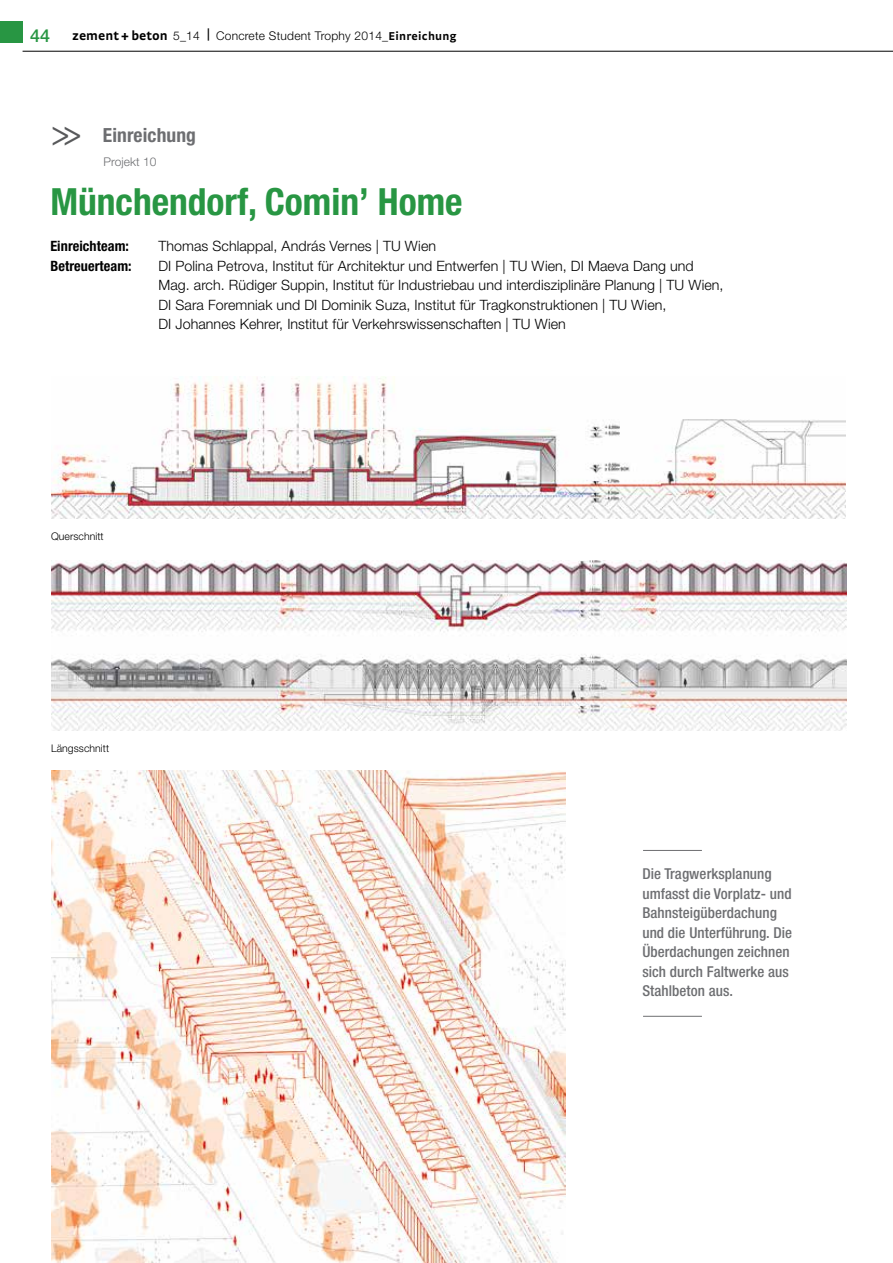
<style>
.page{position:relative;width:893px;height:1263px;background:#fff}
.page>*{position:absolute;margin:0;border:0;box-sizing:border-box;transform-origin:0 0}
.t1{font:700 condensed 37.5px "Helvetica Neue LT";color:#289643}
.t2{font:36px "Helvetica Neue LT";color:#58595b;scale:.83 1}
.t3{font:700 condensed 19.5px "Helvetica Neue LT";letter-spacing:.005em;color:#6d6e71}
.t4{font:500 condensed 15px/19.5px "Helvetica Neue LT";letter-spacing:.005em;color:#6d6e71}
.t5{font:300 14.25px/19.5px "Helvetica Neue LT";letter-spacing:.005em;color:#000}
.t6{font:700 condensed 14.25px "Helvetica Neue LT";letter-spacing:.005em;color:#000}
.t7{font:300 12px "Helvetica Neue LT";letter-spacing:.02em;color:#000}
.t8{font:300 12px "Helvetica Neue LT";letter-spacing:.005em;color:#6d6e71}
.t9{font:300 10.5px "Helvetica Neue LT";letter-spacing:.005em;color:#000}
.s1{font-weight:500;font-size:18px;color:#289643}
.s2{font-family:"Strada";font-weight:700;font-size:13.5px}
.s3{font-family:"Strada";font-weight:700}
</style>
<div class="page">
<div style="left:0;top:21px;width:23px;height:22px;background:#289643"></div>
<hr style="left:23px;top:51px;width:870px;height:1px;background:#000">
<hr style="left:643px;top:850px;width:59px;height:1px;background:#6d6e71">
<hr style="left:643px;top:1016px;width:59px;height:1px;background:#6d6e71">
<img style="left:51px;top:560px;width:795px;height:170px">
<img style="left:51px;top:376px;width:794px;height:142px">
<img style="left:52px;top:770px;width:514px;height:493px">
<p class="t7" style="left:30px;top:28px;width:428px"><span class="s1">44</span> <span class="s2">zement + beton</span> 5_14 <sup>|</sup> Concrete Student Trophy 2014_<span class="s3">Einreichung</span></p>
<h2 class="t2" style="left:81px;top:161px;width:38px;rotate:-180deg">&lt;&lt;</h2>
<h3 class="t3" style="left:103px;top:124px;width:95px">Einreichung</h3>
<p class="t8" style="left:103px;top:154px;width:55px">Projekt 10</p>
<h1 class="t1" style="left:50px;top:179px;width:414px">Münchendorf, Comin’ Home</h1>
<p class="t6" style="left:50px;top:238px;width:80px">Einreichteam:</p>
<p class="t5" style="left:158px;top:236px;width:279px">Thomas Schlappal, András Vernes | TU Wien</p>
<p class="t6" style="left:50px;top:257px;width:83px">Betreuerteam:</p>
<p class="t5" style="left:158px;top:256px;width:567px">DI Polina Petrova, Institut für Architektur und Entwerfen | TU Wien, DI Maeva Dang und Mag. arch. Rüdiger Suppin, Institut für Industriebau und interdisziplinäre Planung | TU Wien, DI Sara Foremniak und DI Dominik Suza, Institut für Tragkonstruktionen | TU Wien,<br>DI Johannes Kehrer, Institut für Verkehrswissenschaften | TU Wien</p>
<p class="t9" style="left:51px;top:530px;width:54px">Querschnitt</p>
<p class="t9" style="left:51px;top:742px;width:60px">Längsschnitt</p>
<p class="t4" style="left:642px;top:864px;width:151px">Die Tragwerksplanung umfasst die Vorplatz- und<br>Bahnsteigüberdachung und die Unterführung. Die<br>Überdachungen zeichnen sich durch Faltwerke aus<br>Stahlbeton aus.</p>
</div>
